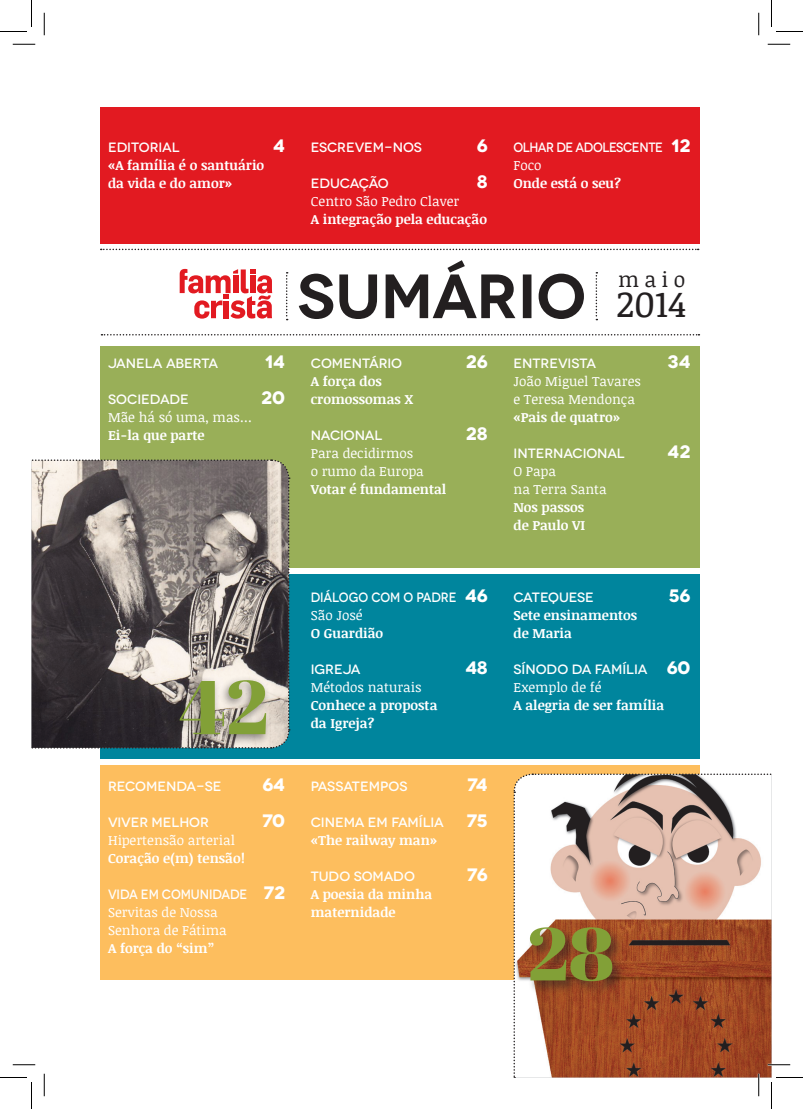
<style>
.page{position:relative;width:803px;height:1109px;background:#fff}
.page>*{position:absolute;margin:0;border:0;box-sizing:border-box;transform-origin:0 0}
.t1{font:36.75px "Noticia Text";color:#231f20}
.t2{font:21.15px "Noticia Text";color:#231f20}
.t3{font:700 18px "Novecentowide";color:#fff}
.t4{font:700 13.5px/18px "Noticia Text";color:#fff}
.t5{font:13.5px/18px "Noticia Text";color:#fff}
.t6{font:500 13.5px "Novecentowide";letter-spacing:-.01em;color:#fff}
.t7{font:500 13.5px "Novecentowide";letter-spacing:-.01em;color:#fff;scale:.9 1}
.t8{font:500 13.5px "Novecentowide";letter-spacing:-.03em;color:#fff;scale:.9 1}
.t9{font:500 13.5px "Novecentowide";letter-spacing:-.03em;color:#fff}
.s1{font-weight:700;font-size:18px}
</style>
<div class="page">
<div style="left:100px;top:107px;width:599px;height:137px;background:#e21a21"></div>
<div style="left:100px;top:346px;width:599px;height:222px;background:#99af58"></div>
<div style="left:100px;top:574px;width:599px;height:185px;background:#00859d"></div>
<div style="left:100px;top:765px;width:599px;height:215px;background:#fdbe5e"></div>
<svg style="left:299px;top:260px;width:285px;height:59px"></svg>
<svg style="left:596px;top:272px;width:1px;height:48px"></svg>
<svg style="left:286px;top:272px;width:2px;height:48px"></svg>
<svg style="left:101px;top:249px;width:598px;height:1px"></svg>
<svg style="left:101px;top:334px;width:598px;height:2px"></svg>
<svg style="left:180px;top:269px;width:92px;height:50px"></svg>
<svg style="left:32px;top:459px;width:258px;height:290px"></svg>
<svg style="left:13px;top:44px;width:22px;height:1px"></svg>
<svg style="left:768px;top:44px;width:22px;height:1px"></svg>
<svg style="left:13px;top:1064px;width:22px;height:1px"></svg>
<svg style="left:44px;top:13px;width:1px;height:22px"></svg>
<svg style="left:44px;top:1074px;width:1px;height:22px"></svg>
<svg style="left:758px;top:13px;width:1px;height:22px"></svg>
<svg style="left:0;top:0;width:32px;height:32px"></svg>
<svg style="left:0;top:1077px;width:32px;height:32px"></svg>
<svg style="left:771px;top:0;width:32px;height:32px"></svg>
<svg style="left:513px;top:773px;width:290px;height:336px"></svg>
<p class="t6" style="left:108px;top:139px;width:73px">EDITORIAL</p>
<h3 class="t3" style="left:273px;top:135px;width:13px">4</h3>
<p class="t4" style="left:108px;top:156px;width:158px">«A família é o santuário da vida e do amor»</p>
<p class="t6" style="left:108px;top:355px;width:112px">JANELA ABERTA</p>
<h3 class="t3" style="left:265px;top:351px;width:22px">14</h3>
<p class="t6" style="left:108px;top:391px;width:82px">SOCIEDADE</p>
<h3 class="t3" style="left:261px;top:387px;width:25px">20</h3>
<p class="t5" style="left:108px;top:408px;width:145px">Mãe há só uma, mas…</p>
<p class="t4" style="left:108px;top:426px;width:98px">Ei-la que parte</p>
<p class="t6" style="left:108px;top:778px;width:115px">RECOMENDA-SE</p>
<h3 class="t3" style="left:262px;top:774px;width:24px">64</h3>
<p class="t6" style="left:108px;top:814px;width:102px">VIVER MELHOR</p>
<h3 class="t3" style="left:262px;top:810px;width:24px">70</h3>
<p class="t5" style="left:108px;top:831px;width:128px">Hipertensão arterial</p>
<p class="t4" style="left:108px;top:849px;width:138px">Coração e(m) tensão!</p>
<p class="t7" style="left:108px;top:886px;width:198px">VIDA EM COMUNIDADE <span class="s1">72</span></p>
<p class="t5" style="left:108px;top:903px;width:120px">Servitas de Nossa<br>Senhora de Fátima</p>
<p class="t4" style="left:108px;top:939px;width:108px">A força do “sim”</p>
<p class="t6" style="left:311px;top:139px;width:46px">ESCREVEM</p>
<p class="t6" style="left:384px;top:139px;width:35px">-NOS</p>
<h3 class="t3" style="left:477px;top:135px;width:12px">6</h3>
<p class="t9" style="left:311px;top:175px;width:79px">EDUCAÇÃO</p>
<h3 class="t3" style="left:477px;top:171px;width:12px">8</h3>
<p class="t5" style="left:311px;top:192px;width:150px">Centro São Pedro Claver</p>
<p class="t4" style="left:311px;top:210px;width:178px">A integração pela educação</p>
<p class="t6" style="left:311px;top:355px;width:93px">COMENTÁRIO</p>
<h3 class="t3" style="left:466px;top:351px;width:23px">26</h3>
<p class="t4" style="left:311px;top:372px;width:104px">A força dos cromossomas x</p>
<p class="t6" style="left:311px;top:427px;width:73px">NACIONAL</p>
<h3 class="t3" style="left:466px;top:423px;width:23px">28</h3>
<p class="t5" style="left:311px;top:444px;width:115px">Para decidirmos o rumo da Europa</p>
<p class="t4" style="left:311px;top:480px;width:137px">Votar é fundamental</p>
<p class="t7" style="left:311px;top:589px;width:198px">DIÁLOGO COM O PADRE <span class="s1">46</span></p>
<p class="t5" style="left:311px;top:606px;width:53px">São José</p>
<p class="t4" style="left:311px;top:624px;width:74px">O Guardião</p>
<p class="t6" style="left:311px;top:661px;width:51px">IGREJA</p>
<h3 class="t3" style="left:465px;top:657px;width:24px">48</h3>
<p class="t5" style="left:311px;top:678px;width:112px">Métodos naturais</p>
<p class="t4" style="left:311px;top:696px;width:128px">Conhece a proposta da Igreja?</p>
<p class="t6" style="left:311px;top:778px;width:98px">PASSATEMPOS</p>
<h3 class="t3" style="left:467px;top:774px;width:22px">74</h3>
<p class="t6" style="left:311px;top:814px;width:135px">CINEMA EM FAMÍLIA</p>
<h3 class="t3" style="left:467px;top:810px;width:22px">75</h3>
<p class="t4" style="left:311px;top:831px;width:128px">«The railway man»</p>
<p class="t6" style="left:311px;top:868px;width:106px">TUDO SOMADO</p>
<h3 class="t3" style="left:467px;top:864px;width:22px">76</h3>
<p class="t4" style="left:311px;top:885px;width:123px">A poesia da minha maternidade</p>
<p class="t8" style="left:513px;top:139px;width:198px">OLHAR DE ADOLESCENTE <span class="s1">12</span></p>
<p class="t5" style="left:513px;top:156px;width:29px">Foco</p>
<p class="t4" style="left:513px;top:174px;width:109px">Onde está o seu?</p>
<h2 class="t2" style="left:618px;top:265px;width:69px">maio</h2>
<h1 class="t1" style="left:616px;top:278px;width:72px">2014</h1>
<p class="t6" style="left:513px;top:355px;width:84px">ENTREVISTA</p>
<h3 class="t3" style="left:667px;top:351px;width:24px">34</h3>
<p class="t5" style="left:513px;top:372px;width:129px">João Miguel Tavares e Teresa Mendonça</p>
<p class="t4" style="left:513px;top:408px;width:108px">«Pais de quatro»</p>
<p class="t6" style="left:513px;top:445px;width:113px">I NTERNACIONAL</p>
<h3 class="t3" style="left:668px;top:441px;width:24px">42</h3>
<p class="t5" style="left:513px;top:462px;width:95px">O Papa<br>na Terra Santa</p>
<p class="t4" style="left:513px;top:498px;width:73px">Nos passos de Paulo VI</p>
<p class="t6" style="left:513px;top:589px;width:82px">CATEQUESE</p>
<h3 class="t3" style="left:668px;top:585px;width:24px">56</h3>
<p class="t4" style="left:513px;top:606px;width:125px">Sete ensinamentos de Maria</p>
<p class="t6" style="left:513px;top:661px;width:178px">SÍNODO DA FAMÍLIA <span class="s1">60</span></p>
<p class="t5" style="left:513px;top:678px;width:90px">Exemplo de fé</p>
<p class="t4" style="left:513px;top:696px;width:152px">A alegria de ser família</p>
</div>
